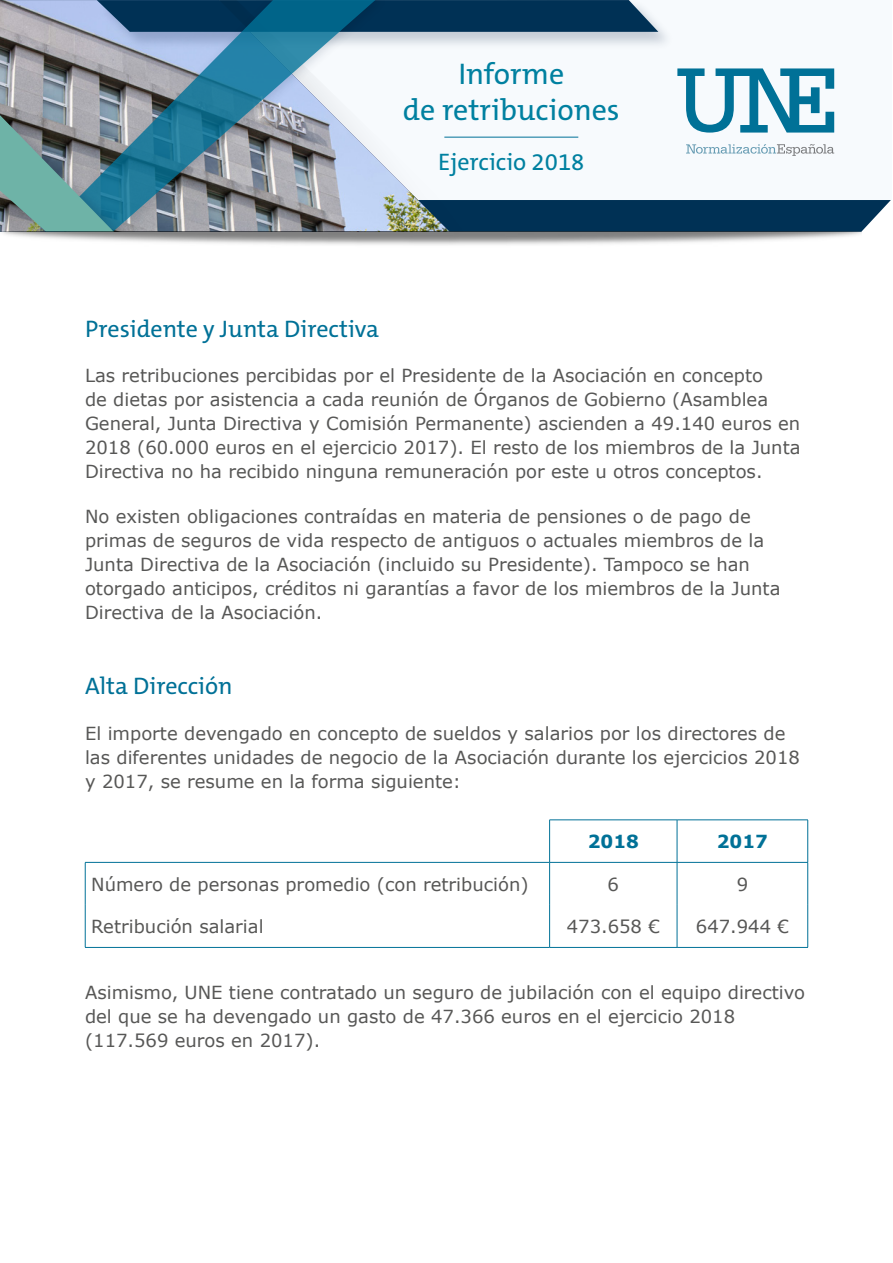
<style>
.page{position:relative;width:893px;height:1263px;background:#fff}
.page>*{position:absolute;margin:0;border:0;box-sizing:border-box;transform-origin:0 0}
.t1{font:30px/36px "The Mix C5";color:#0080a0;text-align:center}
.t2{font:24px "The Mix C5";color:#007197}
.t3{font:24px "The Mix C5";color:#0080a0}
.t4{font:18px/24px "Verdana";color:#575756}
.t5{font:700 18px "Verdana";color:#007197}
</style>
<div class="page">
<div style="left:251px;top:0;width:641px;height:200px;background:#f7fafd"></div>
<div style="left:475px;top:200px;width:416px;height:32px;background:#003155"></div>
<img style="left:0;top:0;width:36px;height:102px">
<svg style="left:475px;top:0;width:183px;height:32px;background:#144162"></svg>
<svg style="left:393px;top:0;width:82px;height:232px"></svg>
<img style="left:36px;top:0;width:357px;height:232px">
<svg style="left:45px;top:0;width:330px;height:232px;background:#7594a8"></svg>
<img style="left:0;top:102px;width:131px;height:130px">
<svg style="left:0;top:115px;width:114px;height:117px;background:#6e9594"></svg>
<svg style="left:686px;top:144px;width:148px;height:12px"></svg>
<svg style="left:677px;top:68px;width:157px;height:65px"></svg>
<hr style="left:444px;top:137px;width:134px;height:1px;background:#007197">
<hr style="left:549px;top:819px;width:128px;height:1px;background:#007197">
<hr style="left:549px;top:820px;width:1px;height:42px;background:#007197">
<hr style="left:677px;top:819px;width:131px;height:1px;background:#007197">
<hr style="left:677px;top:820px;width:1px;height:42px;background:#007197">
<hr style="left:807px;top:820px;width:1px;height:42px;background:#007197">
<hr style="left:85px;top:862px;width:465px;height:1px;background:#007197">
<hr style="left:85px;top:862px;width:1px;height:43px;background:#007197">
<hr style="left:550px;top:862px;width:127px;height:1px;background:#007197">
<hr style="left:549px;top:862px;width:1px;height:43px;background:#007197">
<hr style="left:677px;top:862px;width:131px;height:1px;background:#007197">
<hr style="left:677px;top:862px;width:1px;height:43px;background:#007197">
<hr style="left:807px;top:862px;width:1px;height:43px;background:#007197">
<hr style="left:85px;top:905px;width:1px;height:42px;background:#007197">
<hr style="left:549px;top:905px;width:1px;height:42px;background:#007197">
<hr style="left:677px;top:905px;width:1px;height:42px;background:#007197">
<hr style="left:807px;top:905px;width:1px;height:42px;background:#007197">
<hr style="left:85px;top:947px;width:465px;height:1px;background:#007197">
<hr style="left:550px;top:947px;width:127px;height:1px;background:#007197">
<hr style="left:677px;top:947px;width:131px;height:1px;background:#007197">
<p class="t1" style="left:403px;top:56px;width:218px">Informe<br>de retribuciones</p>
<p class="t3" style="left:438px;top:146px;width:148px">Ejercicio 2018</p>
<p class="t2" style="left:85px;top:313px;width:295px">Presidente y Junta Directiva</p>
<p class="t4" style="left:85px;top:363px;width:717px">Las retribuciones percibidas por el Presidente de la Asociación en concepto<br>de dietas por asistencia a cada reunión de Órganos de Gobierno (Asamblea General, Junta Directiva y Comisión Permanente) ascienden a 49.140 euros en 2018 (60.000 euros en el ejercicio 2017). El resto de los miembros de la Junta Directiva no ha recibido ninguna remuneración por este u otros conceptos.</p>
<p class="t4" style="left:85px;top:504px;width:697px">No existen obligaciones contraídas en materia de pensiones o de pago de primas de seguros de vida respecto de antiguos o actuales miembros de la Junta Directiva de la Asociación (incluido su Presidente). Tampoco se han otorgado anticipos, créditos ni garantías a favor de los miembros de la Junta Directiva de la Asociación.</p>
<p class="t2" style="left:85px;top:671px;width:149px">Alta Dirección</p>
<p class="t4" style="left:85px;top:721px;width:716px">El importe devengado en concepto de sueldos y salarios por los directores de las diferentes unidades de negocio de la Asociación durante los ejercicios 2018 y 2017, se resume en la forma siguiente:</p>
<p class="t5" style="left:588px;top:829px;width:53px">2018</p>
<p class="t5" style="left:717px;top:829px;width:53px">2017</p>
<p class="t4" style="left:91px;top:872px;width:439px">Número de personas promedio (con retribución)</p>
<p class="t4" style="left:608px;top:872px;width:13px">6</p>
<p class="t4" style="left:737px;top:872px;width:13px">9</p>
<p class="t4" style="left:91px;top:914px;width:174px">Retribución salarial</p>
<p class="t4" style="left:567px;top:914px;width:95px">473.658 €</p>
<p class="t4" style="left:696px;top:914px;width:95px">647.944 €</p>
<p class="t4" style="left:85px;top:980px;width:721px">Asimismo, UNE tiene contratado un seguro de jubilación con el equipo directivo del que se ha devengado un gasto de 47.366 euros en el ejercicio 2018 (117.569 euros en 2017).</p>
</div>
